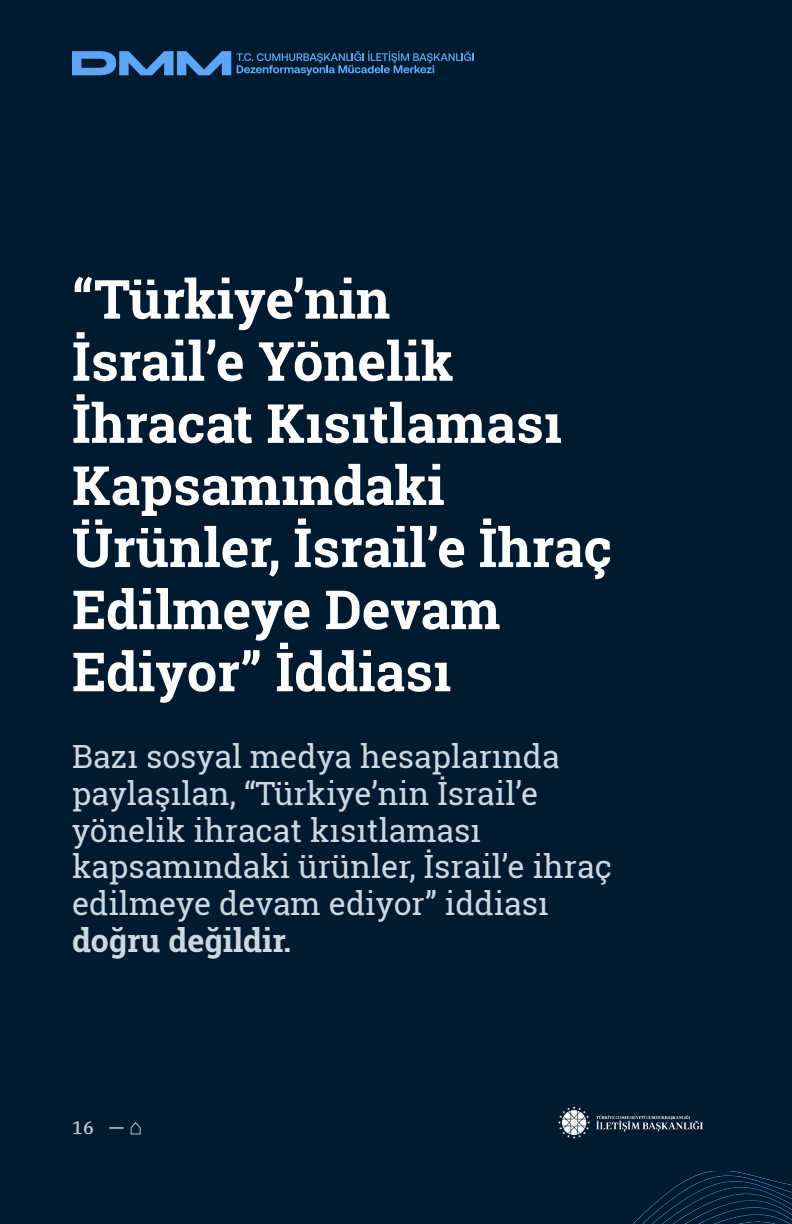
<style>
.page{position:relative;width:792px;height:1224px;background:#001a2f}
.page>*{position:absolute;margin:0;border:0;box-sizing:border-box;transform-origin:0 0}
.heading_2{font:700 54px/62px "Roboto Slab";color:#fff}
.heading_2-2{font:32px/36.8px "Roboto Slab";color:#ccd8e0}
.t1{font:500 18px "IBM Plex Serif";color:#bfccd6}
.s1{font-weight:700}
.s2{font-size:20px;color:#ccd9e0}
</style>
<div class="page">
<img style="left:633px;top:1171px;width:159px;height:53px">
<img style="left:558px;top:1106px;width:144px;height:32px">
<svg style="left:131px;top:1122px;width:10px;height:12px"></svg>
<svg style="left:72px;top:51px;width:159px;height:24px"></svg>
<svg style="left:237px;top:51px;width:237px;height:24px"></svg>
<p class="heading_2" style="left:72px;top:267px;width:541px">“Türkiye’nin<br>İsrail’e Yönelik<br>İhracat Kısıtlaması<br>Kapsamındaki<br>Ürünler, İsrail’e İhraç<br>Edilmeye Devam<br>Ediyor” İddiası</p>
<p class="heading_2-2" style="left:72px;top:738px;width:542px">Bazı sosyal medya hesaplarında paylaşılan, “Türkiye’nin İsrail’e yönelik ihracat kısıtlaması kapsamındaki ürünler, İsrail’e ihraç edilmeye devam ediyor” iddiası <span class="s1">doğru değildir.</span></p>
<p class="t1" style="left:72px;top:1114px;width:54px">16 <span class="s2">—</span></p>
</div>
